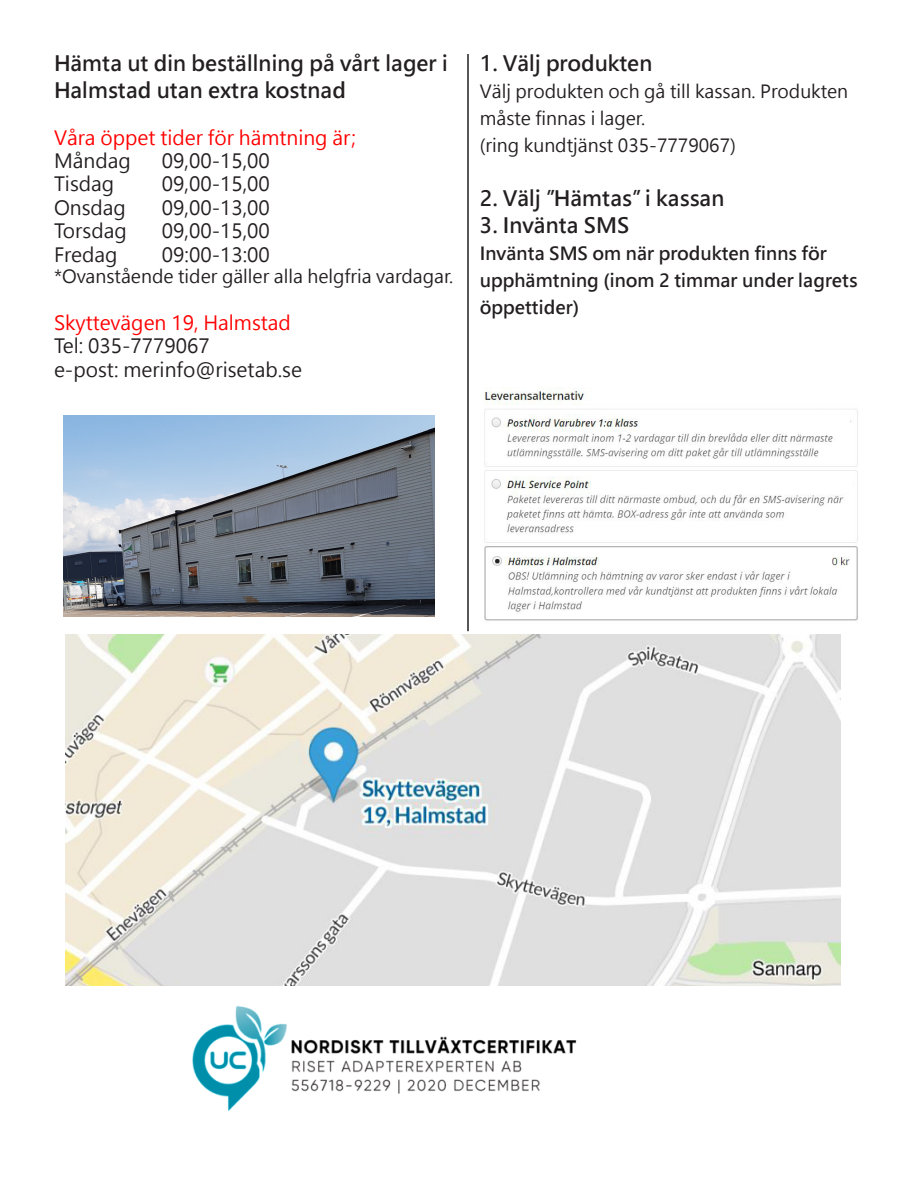
<style>
.page{position:relative;width:918px;height:1188px;background:#fff}
.page>*{position:absolute;margin:0;border:0;box-sizing:border-box;transform-origin:0 0}
.t1{font:21px/27px "Microsoft Jheng Hei UI Bold";color:#231f20}
.t2{font:19.5px/23.4px "Microsoft Jheng Hei UI Regular";color:#231f20}
.t3{font:19.5px/23.4px "Microsoft Jheng Hei UI Regular";color:#f00}
.t4{font:18px/27px "Microsoft Jheng Hei UI Regular";color:#231f20}
.t5{font:18px/27px "Microsoft Jheng Hei UI Bold";color:#231f20}
.s1{color:#231f20}
</style>
<div class="page">
<img style="left:66px;top:635px;width:775px;height:350px">
<img style="left:64px;top:415px;width:371px;height:202px">
<img style="left:484px;top:387px;width:374px;height:234px">
<hr style="left:467px;top:54px;width:2px;height:577px;background:#231f20">
<img style="left:192px;top:1006px;width:385px;height:106px">
<div style="left:808px;top:415px;width:41px;height:17px;background:#fff"></div>
<div style="left:811px;top:476px;width:41px;height:16px;background:#fff"></div>
<p class="t1" style="left:54px;top:50px;width:395px">Hämta ut din beställning på vårt lager i<br>Halmstad utan extra kostnad</p>
<p class="t3" style="left:54px;top:126px;width:303px">Våra öppet tider för hämtning är;<br><span class="s1">Måndag</span></p>
<p class="t2" style="left:162px;top:149px;width:109px">09,00-15,00</p>
<p class="t2" style="left:54px;top:173px;width:62px">Tisdag</p>
<p class="t2" style="left:162px;top:173px;width:109px">09,00-15,00</p>
<p class="t2" style="left:54px;top:196px;width:74px">Onsdag</p>
<p class="t2" style="left:162px;top:196px;width:109px">09,00-13,00</p>
<p class="t2" style="left:54px;top:219px;width:74px">Torsdag</p>
<p class="t2" style="left:162px;top:219px;width:109px">09,00-15,00</p>
<p class="t2" style="left:54px;top:243px;width:65px">Fredag</p>
<p class="t2" style="left:162px;top:243px;width:109px">09:00-13:00</p>
<p class="t4" style="left:54px;top:263px;width:401px">*Ovanstående tider gäller alla helgfria vardagar.</p>
<p class="t3" style="left:54px;top:311px;width:239px">Skyttevägen 19, Halmstad</p>
<p class="t2" style="left:54px;top:335px;width:250px">Tel: 035-7779067<br>e-post: merinfo@risetab.se</p>
<p class="t1" style="left:480px;top:50px;width:174px">1. Välj produkten</p>
<p class="t4" style="left:480px;top:78px;width:370px">Välj produkten och gå till kassan. Produkten måste finnas i lager.<br>(ring kundtjänst 035-7779067)</p>
<p class="t1" style="left:480px;top:185px;width:246px">2. Välj ”Hämtas” i kassan</p>
<p class="t1" style="left:480px;top:212px;width:151px">3. Invänta SMS</p>
<p class="t5" style="left:480px;top:240px;width:379px">Invänta SMS om när produkten finns för upphämtning (inom 2 timmar under lagrets öppettider)</p>
</div>
